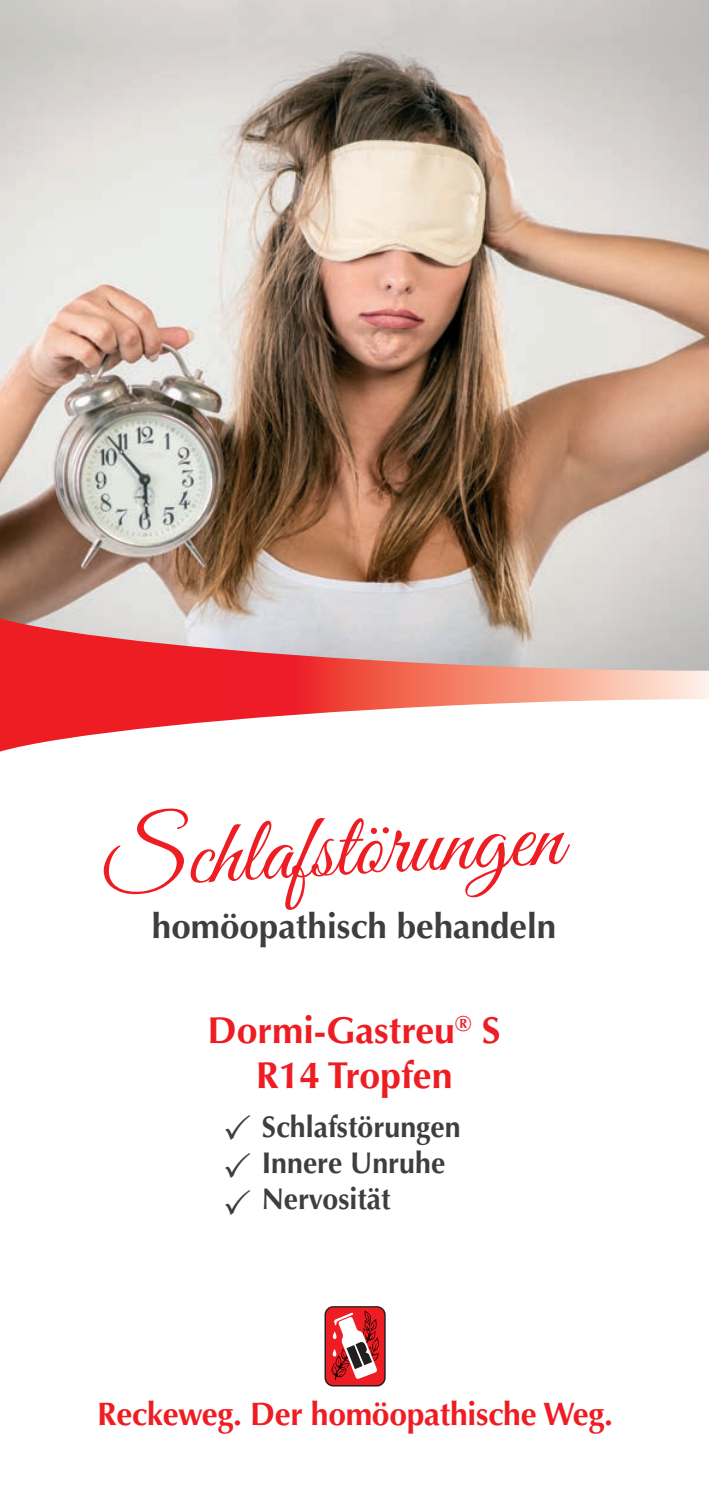
<style>
.page{position:relative;width:709px;height:1489px;background:#fff}
.page>*{position:absolute;margin:0;border:0;box-sizing:border-box;transform-origin:0 0}
.t1{font:92.5px "Great Vibes";color:#ee1d23}
.t2{font:700 37.5px/45px "Optima LT Std";color:#ee1d23;text-align:center}
.t3{font:700 35px "Optima LT Std";color:#3e3e3f}
.t4{font:700 32.5px "Optima LT Std";letter-spacing:-.01em;color:#ee1d23}
.t5{font:700 30px/36px "Optima LT Std";color:#3e3e3f;scale:.95 1}
</style>
<div class="page">
<img style="left:0;top:0;width:709px;height:618px">
<svg style="left:324px;top:1305px;width:62px;height:81px"></svg>
<div style="left:326px;top:1307px;width:58px;height:77px;background:#ee1d23;border-radius:7px"></div>
<svg style="left:331px;top:1310px;width:48px;height:70px"></svg>
<svg style="left:0;top:618px;width:709px;height:133px"></svg>
<h1 class="t1" style="left:101px;top:808px;width:461px;rotate:-3deg">Schlafstörungen</h1>
<p class="t3" style="left:152px;top:905px;width:406px">homöopathisch behandeln</p>
<p class="t2" style="left:207px;top:1008px;width:295px">Dormi-Gastreu<sup>®</sup> S<br>R14 Tropfen</p>
<p class="t5" style="left:262px;top:1108px;width:211px">Schlafstörungen<br>Innere Unruhe<br>Nervosität</p>
<p class="t4" style="left:97px;top:1394px;width:517px">Reckeweg. Der homöopathische Weg.</p>
</div>
